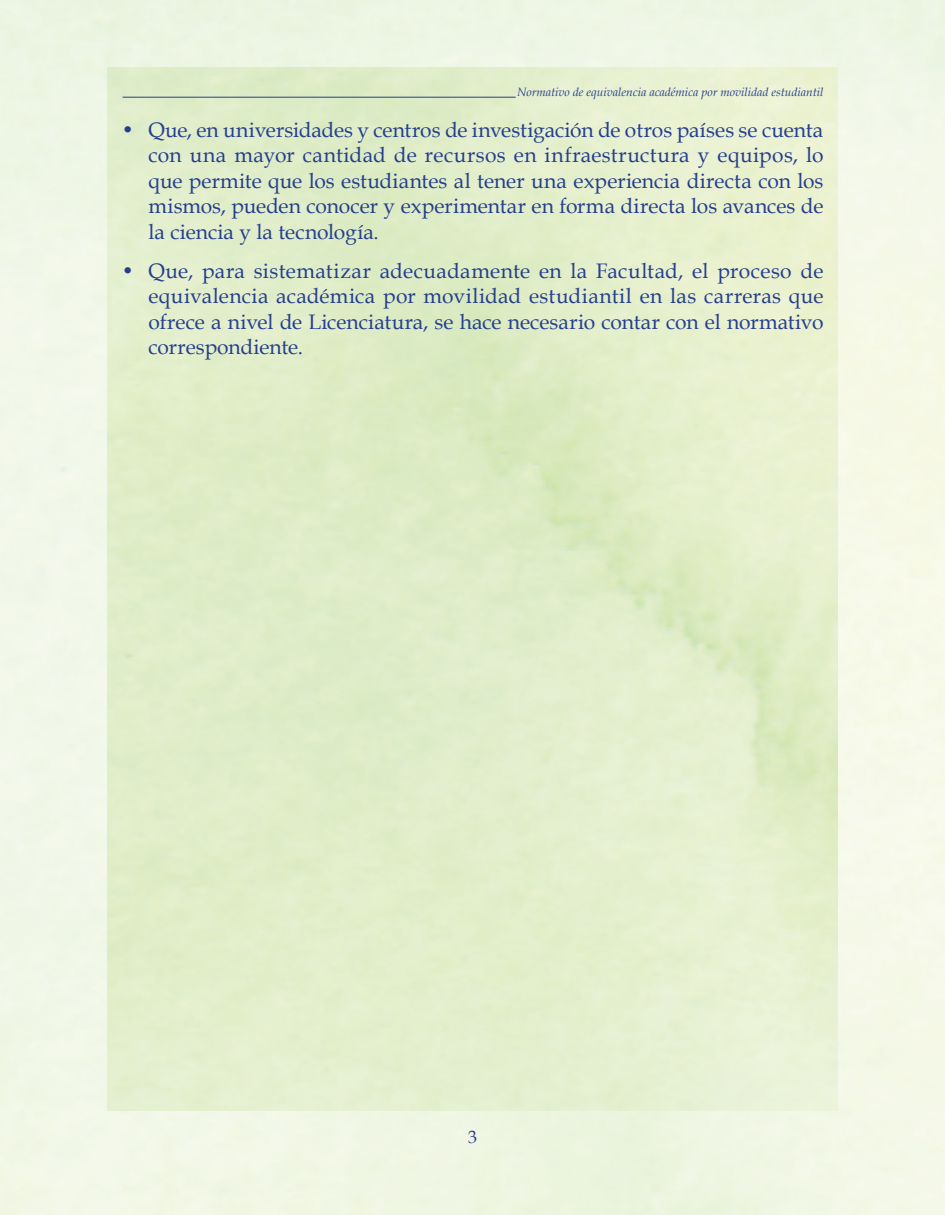
<style>
.page{position:relative;width:945px;height:1215px;background:#fff}
.page>*{position:absolute;margin:0;border:0;box-sizing:border-box;transform-origin:0 0}
.t1{font:21px/25.5px "Book Antiqua";color:#253f8e;text-align:justify}
.t2{font:18px "Book Antiqua";color:#253f8e}
.t3{font:italic 12px "Book Antiqua";color:#253f8e}
</style>
<div class="page">
<hr style="left:123px;top:97px;width:393px;height:1px;background:#253f8e">
<p class="t3" style="left:517px;top:85px;width:308px">Normativo de equivalencia académica por movilidad estudiantil</p>
<p class="t1" style="left:148px;top:117px;width:677px;text-indent:-27px">• Que, en universidades y centros de investigación de otros países se cuenta con una mayor cantidad de recursos en infraestructura y equipos, lo que permite que los estudiantes al tener una experiencia directa con los mismos, pueden conocer y experimentar en forma directa los avances de la ciencia y la tecnología.</p>
<p class="t1" style="left:148px;top:258px;width:677px;text-indent:-27px">• Que, para sistematizar adecuadamente en la Facultad, el proceso de equivalencia académica por movilidad estudiantil en las carreras que ofrece a nivel de Licenciatura, se hace necesario contar con el normativo correspondiente.</p>
<p class="t2" style="left:468px;top:1126px;width:10px">3</p>
</div>
